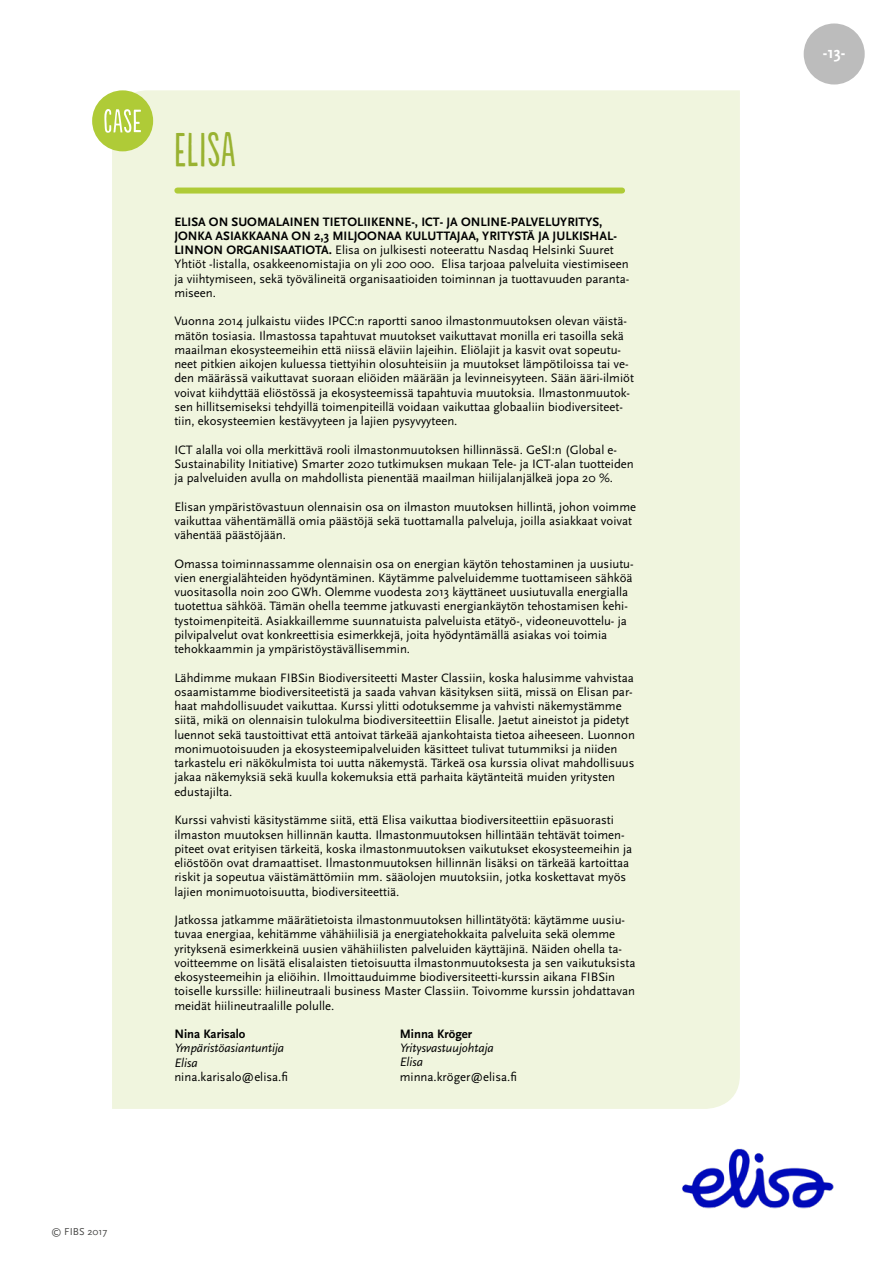
<style>
.page{position:relative;width:893px;height:1263px;background:#fff}
.page>*{position:absolute;margin:0;border:0;box-sizing:border-box;transform-origin:0 0}
.t1{font:45px "Populaire";color:#99b231}
.t2{font:700 16.5px "Scala Sans";color:#fff}
.t3{font:12.75px/14.2px "Scala Sans";color:#000}
.t4{font:700 12.75px "Scala Sans";color:#000}
.t5{font:italic 12.75px/14.2px "Scala Sans";color:#000}
.t6{font:10.5px "Scala Sans";color:#4a4a49}
.s1{font-weight:700}
</style>
<div class="page">
<div style="left:804px;top:23px;width:61px;height:62px;background:#bcbcbc;border-radius:50%"></div>
<div style="left:112px;top:90px;width:628px;height:1019px;background:#f0f5de"></div>
<div style="left:92px;top:90px;width:61px;height:61px;background:#afcb37;border-radius:50%"></div>
<svg style="left:104px;top:109px;width:37px;height:24px"></svg>
<div style="left:177px;top:188px;width:445px;height:6px;background:#afcb37"></div>
<img style="left:682px;top:1148px;width:152px;height:61px">
<p class="t6" style="left:51px;top:1225px;width:58px">© FIBS 2017</p>
<h1 class="t1" style="left:174px;top:125px;width:62px">Elisa</h1>
<p class="t4" style="left:174px;top:215px;width:14px">ELISA</p>
<p class="t4" style="left:209px;top:215px;width:57px">ON SUOMALAINEN</p>
<p class="t4" style="left:323px;top:215px;width:8px">TIET</p>
<p class="t4" style="left:347px;top:215px;width:18px">OLIIKENNE</p>
<p class="t4" style="left:411px;top:215px;width:68px">-, ICT- JA ONLINE</p>
<p class="t4" style="left:507px;top:215px;width:12px">-PALVELUYRITYS</p>
<p class="t4" style="left:599px;top:215px;width:5px">,</p>
<p class="t4" style="left:174px;top:229px;width:23px">JONKA</p>
<p class="t4" style="left:216px;top:229px;width:9px">ASIAKKAANA</p>
<p class="t4" style="left:292px;top:229px;width:48px">ON 2,3 MILJ</p>
<p class="t4" style="left:358px;top:229px;width:29px">OONAA</p>
<p class="t4" style="left:405px;top:229px;width:8px">KULUTTAJAA</p>
<p class="t4" style="left:476px;top:229px;width:14px">, YRITYSTÄ</p>
<p class="t4" style="left:538px;top:229px;width:22px">JA JULKIS</p>
<p class="t4" style="left:590px;top:229px;width:29px">HAL-</p>
<p class="t4" style="left:174px;top:243px;width:8px">LINN</p>
<p class="t4" style="left:204px;top:243px;width:57px">ON ORGANISAATI</p>
<p class="t3" style="left:174px;top:243px;width:456px;text-indent:131px"><span class="s1">OTA.</span> Elisa on julkisesti noteerattu Nasdaq Helsinki Suuret Yhtiöt -listalla, osakkeenomistajia on yli 200 000. Elisa tarjoaa palveluita viestimiseen ja viihtymiseen, sekä työvälineitä organisaatioiden toiminnan ja tuottavuuden paranta&shy;miseen.</p>
<p class="t3" style="left:174px;top:314px;width:461px">Vuonna 2014 julkaistu viides IPCC:n raportti sanoo ilmastonmuutoksen olevan väistä&shy;mätön tosiasia. Ilmastossa tapahtuvat muutokset vaikuttavat monilla eri tasoilla sekä maailman ekosysteemeihin että niissä eläviin lajeihin. Eliölajit ja kasvit ovat sopeutu&shy;neet pitkien aikojen kuluessa tiettyihin olosuhteisiin ja muutokset lämpötiloissa tai ve&shy;den määrässä vaikuttavat suoraan eliöiden määrään ja levinneisyyteen. Sään ääri-ilmiöt voivat kiihdyttää eliöstössä ja ekosysteemissä tapahtuvia muutoksia. Ilmastonmuutok&shy;sen hillitsemiseksi tehdyillä toimenpiteillä voidaan vaikuttaa globaaliin biodiversiteet&shy;tiin, ekosysteemien kestävyyteen ja lajien pysyvyyteen.</p>
<p class="t3" style="left:174px;top:443px;width:461px">ICT alalla voi olla merkittävä rooli ilmastonmuutoksen hillinnässä. GeSI:n (Global e-<br>Sustainability Initiative) Smarter 2020 tutkimuksen mukaan Tele- ja ICT-alan tuotteiden ja palveluiden avulla on mahdollista pienentää maailman hiilijalanjälkeä jopa 20 %.</p>
<p class="t3" style="left:174px;top:500px;width:463px">Elisan ympäristövastuun olennaisin osa on ilmaston muutoksen hillintä, johon voimme vaikuttaa vähentämällä omia päästöjä sekä tuottamalla palveluja, joilla asiakkaat voivat vähentää päästöjään.</p>
<p class="t3" style="left:174px;top:557px;width:461px">Omassa toiminnassamme olennaisin osa on energian käytön tehostaminen ja uusiutu&shy;vien energialähteiden hyödyntäminen. Käytämme palveluidemme tuottamiseen sähköä vuositasolla noin 200 GWh. Olemme vuodesta 2013 käyttäneet uusiutuvalla energialla tuotettua sähköä. Tämän ohella teemme jatkuvasti energiankäytön tehostamisen kehi&shy;tystoimenpiteitä. Asiakkaillemme suunnatuista palveluista etätyö-, videoneuvottelu- ja pilvipalvelut ovat konkreettisia esimerkkejä, joita hyödyntämällä asiakas voi toimia tehokkaammin ja ympäristöystävällisemmin.</p>
<p class="t3" style="left:174px;top:671px;width:462px">Lähdimme mukaan FIBSin Biodiversiteetti Master Classiin, koska halusimme vahvistaa osaamistamme biodiversiteetistä ja saada vahvan käsityksen siitä, missä on Elisan par&shy;haat mahdollisuudet vaikuttaa. Kurssi ylitti odotuksemme ja vahvisti näkemystämme siitä, mikä on olennaisin tulokulma biodiversiteettiin Elisalle. Jaetut aineistot ja pidetyt luennot sekä taustoittivat että antoivat tärkeää ajankohtaista tietoa aiheeseen. Luonnon monimuotoisuuden ja ekosysteemipalveluiden käsitteet tulivat tutummiksi ja niiden tarkastelu eri näkökulmista toi uutta näkemystä. Tärkeä osa kurssia olivat mahdollisuus jakaa näkemyksiä sekä kuulla kokemuksia että parhaita käytänteitä muiden yritysten edustajilta.</p>
<p class="t3" style="left:174px;top:813px;width:459px">Kurssi vahvisti käsitystämme siitä, että Elisa vaikuttaa biodiversiteettiin epäsuorasti ilmaston muutoksen hillinnän kautta. Ilmastonmuutoksen hillintään tehtävät toimen&shy;piteet ovat erityisen tärkeitä, koska ilmastonmuutoksen vaikutukset ekosysteemeihin ja eliöstöön ovat dramaattiset. Ilmastonmuutoksen hillinnän lisäksi on tärkeää kartoittaa riskit ja sopeutua väistämättömiin mm. sääolojen muutoksiin, jotka koskettavat myös lajien monimuotoisuutta, biodiversiteettiä.</p>
<p class="t3" style="left:174px;top:913px;width:463px">Jatkossa jatkamme määrätietoista ilmastonmuutoksen hillintätyötä: käytämme uusiu&shy;tuvaa energiaa, kehitämme vähähiilisiä ja energiatehokkaita palveluita sekä olemme yrityksenä esimerkkeinä uusien vähähiilisten palveluiden käyttäjinä. Näiden ohella ta&shy;voitteemme on lisätä elisalaisten tietoisuutta ilmastonmuutoksesta ja sen vaikutuksista ekosysteemeihin ja eliöihin. Ilmoittauduimme biodiversiteetti-kurssin aikana FIBSin toiselle kurssille: hiilineutraali business Master Classiin. Toivomme kurssin johdattavan meidät hiilineutraalille polulle.</p>
<p class="t4" style="left:174px;top:1027px;width:73px">NINA KARISALO</p>
<p class="t5" style="left:174px;top:1041px;width:111px">Ympäristöasiantuntija<br>Elisa</p>
<p class="t3" style="left:174px;top:1070px;width:115px">nina.karisalo@elisa.fi</p>
<p class="t4" style="left:400px;top:1027px;width:74px">MINNA KRÖGER</p>
<p class="t5" style="left:400px;top:1041px;width:96px">Yritysvastuujohtaja<br>Elisa</p>
<p class="t3" style="left:400px;top:1069px;width:118px">minna.kröger@elisa.fi</p>
<p class="t2" style="left:823px;top:44px;width:24px">-13-</p>
</div>
